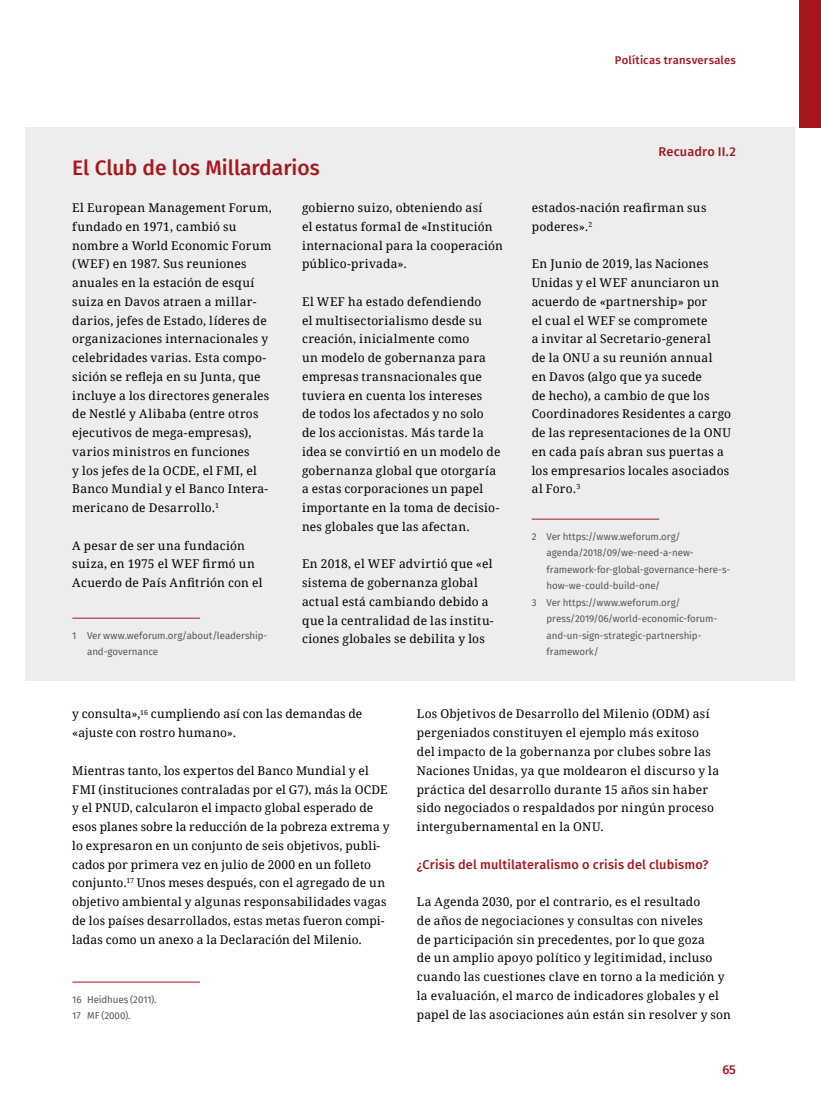
<style>
.page{position:relative;width:821px;height:1106px;background:#fff}
.page>*{position:absolute;margin:0;border:0;box-sizing:border-box;transform-origin:0 0}
.t1{font:500 21px "Fira Sans";color:#a7181e}
.t2{font:500 12.75px "Fira Sans";letter-spacing:.01em;color:#a7181e}
.t3{font:12px/18.8px "Droid Serif";letter-spacing:.02em;color:#000}
.t4{font:500 11.25px "Fira Sans";letter-spacing:.02em;color:#a7181e}
.t5{font:9.75px/16.5px "Fira Sans";letter-spacing:-.01em;color:#575756}
</style>
<div class="page">
<div style="left:799px;top:0;width:22px;height:128px;background:#a7181e"></div>
<hr style="left:72px;top:981px;width:128px;height:1px;background:#a7181e">
<div style="left:26px;top:128px;width:769px;height:553px;background:#ededed"></div>
<hr style="left:72px;top:618px;width:128px;height:1px;background:#a7181e">
<hr style="left:531px;top:519px;width:128px;height:1px;background:#a7181e">
<p class="t4" style="left:615px;top:51px;width:122px">Políticas transversales</p>
<h1 class="t1" style="left:72px;top:150px;width:249px">El Club de los Millardarios</h1>
<p class="t3" style="left:72px;top:198px;width:201px">El European Management Forum, fundado en 1971, cambió su nombre a World Economic Forum (WEF) en 1987. Sus reuniones anuales en la estación de esquí suiza en Davos atraen a millar&shy;darios, jefes de Estado, líderes de organizaciones internacionales y celebridades varias. Esta compo&shy;sición se refleja en su Junta, que incluye a los directores generales de Nestlé y Alibaba (entre otros ejecutivos de mega-empresas), varios ministros en funciones<br>y los jefes de la OCDE, el FMI, el<br>Banco Mundial y el Banco Intera&shy;mericano de Desarrollo.<sup>1</sup></p>
<p class="t3" style="left:72px;top:535px;width:192px">A pesar de ser una fundación suiza, en 1975 el WEF firmó un<br>Acuerdo de País Anfitrión con el</p>
<p class="t5" style="left:87px;top:627px;width:182px;text-indent:-15px">1 Ver www.weforum.org/about/leadership&shy;and-governance</p>
<p class="t3" style="left:302px;top:198px;width:202px">gobierno suizo, obteniendo así<br>el estatus formal de «Institución internacional para la cooperación público-privada».</p>
<p class="t3" style="left:302px;top:292px;width:200px">El WEF ha estado defendiendo<br>el multisectorialismo desde su creación, inicialmente como<br>un modelo de gobernanza para empresas transnacionales que tuviera en cuenta los intereses<br>de todos los afectados y no solo de los accionistas. Más tarde la idea se convirtió en un modelo de gobernanza global que otorgaría a estas corporaciones un papel importante en la toma de decisio&shy;nes globales que las afectan.</p>
<p class="t3" style="left:302px;top:554px;width:193px">En 2018, el WEF advirtió que «el sistema de gobernanza global actual está cambiando debido a que la centralidad de las institu&shy;ciones globales se debilita y los</p>
<p class="t2" style="left:658px;top:141px;width:79px">Recuadro II.2</p>
<p class="t3" style="left:531px;top:198px;width:176px">estados-nación reafirman sus poderes».<sup>2</sup></p>
<p class="t3" style="left:531px;top:254px;width:201px">En Junio de 2019, las Naciones<br>Unidas y el WEF anunciaron un acuerdo de «partnership» por<br>el cual el WEF se compromete<br>a invitar al Secretario-general<br>de la ONU a su reunión annual<br>en Davos (algo que ya sucede<br>de hecho), a cambio de que los<br>Coordinadores Residentes a cargo de las representaciones de la ONU en cada país abran sus puertas a los empresarios locales asociados al Foro.<sup>3</sup></p>
<p class="t5" style="left:531px;top:528px;width:150px">2 Ver https://www.weforum.org/</p>
<p class="t5" style="left:546px;top:544px;width:149px">agenda/2018/09/we-need-a-new-</p>
<p class="t5" style="left:546px;top:561px;width:185px">framework-for-global-governance-here-s-</p>
<p class="t5" style="left:546px;top:577px;width:115px">how-we-could-build-one/</p>
<p class="t5" style="left:531px;top:594px;width:150px">3 Ver https://www.weforum.org/</p>
<p class="t5" style="left:546px;top:610px;width:172px">press/2019/06/world-economic-forum-</p>
<p class="t5" style="left:546px;top:627px;width:156px">and-un-sign-strategic-partnership-</p>
<p class="t5" style="left:546px;top:643px;width:54px">framework/</p>
<p class="t3" style="left:72px;top:704px;width:291px">y consulta»,<sup>16</sup> cumpliendo así con las demandas de «ajuste con rostro humano».</p>
<p class="t3" style="left:72px;top:760px;width:319px">Mientras tanto, los expertos del Banco Mundial y el FMI (instituciones contraladas por el G7), más la OCDE y el PNUD, calcularon el impacto global esperado de esos planes sobre la reducción de la pobreza extrema y lo expresaron en un conjunto de seis objetivos, publi&shy;cados por primera vez en julio de 2000 en un folleto conjunto.<sup>17</sup> Unos meses después, con el agregado de un objetivo ambiental y algunas responsabilidades vagas de los países desarrollados, estas metas fueron compi&shy;ladas como un anexo a la Declaración del Milenio.</p>
<p class="t5" style="left:72px;top:991px;width:86px">16 Heidhues (2011).<br>17 MF (2000).</p>
<p class="t3" style="left:417px;top:704px;width:304px">Los Objetivos de Desarrollo del Milenio (ODM) así pergeniados constituyen el ejemplo más exitoso del impacto de la gobernanza por clubes sobre las Naciones Unidas, ya que moldearon el discurso y la práctica del desarrollo durante 15 años sin haber sido negociados o respaldados por ningún proceso intergubernamental en la ONU.</p>
<p class="t2" style="left:417px;top:853px;width:293px">¿Crisis del multilateralismo o crisis del clubismo?</p>
<p class="t3" style="left:417px;top:892px;width:316px">La Agenda 2030, por el contrario, es el resultado<br>de años de negociaciones y consultas con niveles<br>de participación sin precedentes, por lo que goza<br>de un amplio apoyo político y legitimidad, incluso cuando las cuestiones clave en torno a la medición y la evaluación, el marco de indicadores globales y el papel de las asociaciones aún están sin resolver y son</p>
<p class="t2" style="left:722px;top:1059px;width:15px">65</p>
</div>
